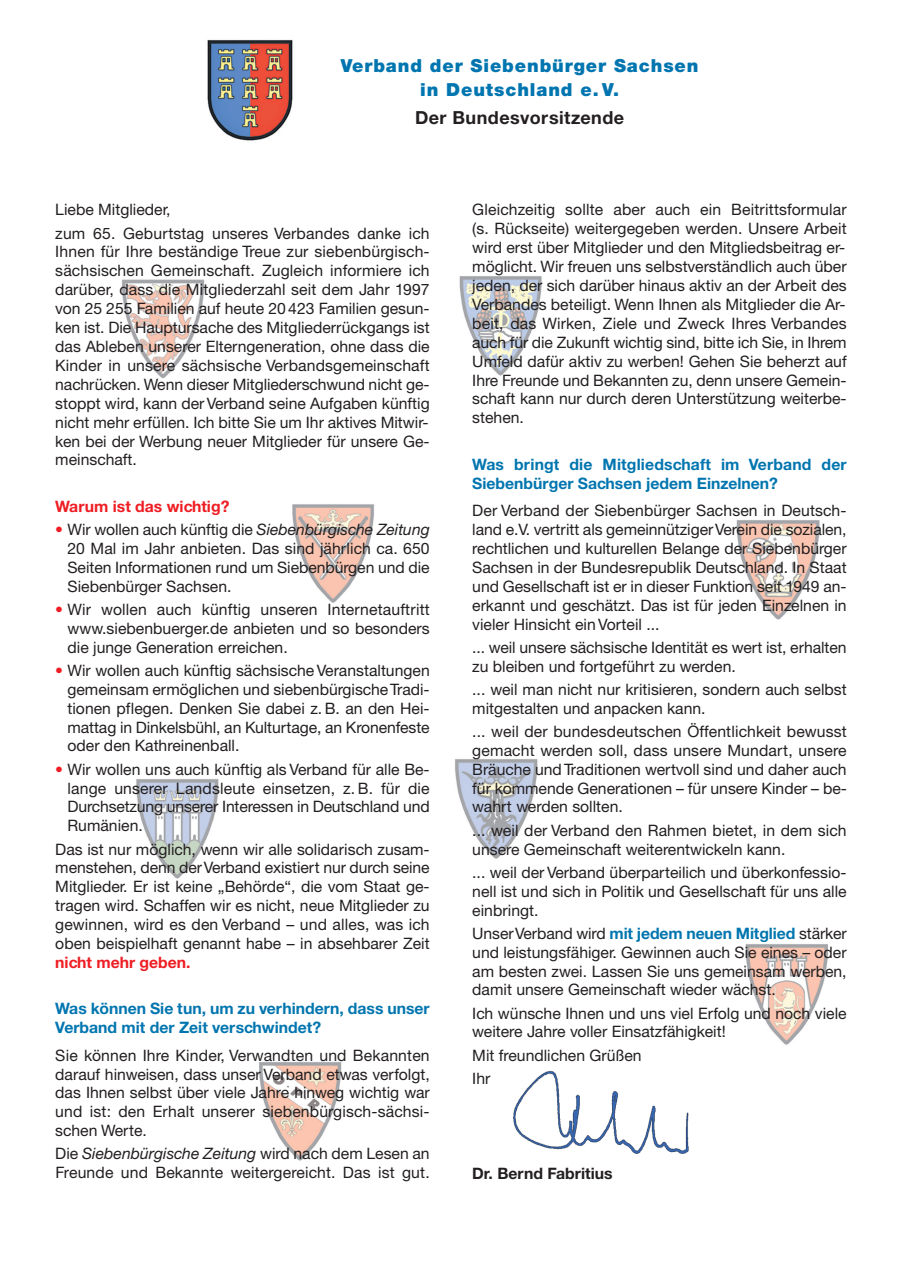
<style>
.page{position:relative;width:902px;height:1272px;background:#fff}
.page>*{position:absolute;margin:0;border:0;box-sizing:border-box;transform-origin:0 0}
.t1{font:900 18px/23.7px "Helvetica Neue CE";letter-spacing:.05em;color:#0075af;text-align:center}
.t2{font:700 18px "Helvetica Neue CE";letter-spacing:.025em;color:#231f20}
.t3{font:15.75px/18.9px "Helvetica Neue CE";color:#231f20;text-align:justify}
.t4{font:700 15.75px/18.9px "Helvetica Neue CE";color:#0075af}
.t5{font:700 15.75px "Helvetica Neue CE";color:#ee1d23}
.t6{font:700 15.75px "Helvetica Neue CE";color:#231f20}
.s1{color:#ee1d23}
.s2{font-style:italic}
.s3{font-weight:700;color:#ee1d23}
.s4{font-weight:700;color:#0075af}
</style>
<div class="page">
<img style="left:122px;top:279px;width:83px;height:100px">
<img style="left:745px;top:944px;width:83px;height:101px">
<img style="left:459px;top:276px;width:83px;height:100px">
<img style="left:736px;top:520px;width:84px;height:100px">
<img style="left:136px;top:779px;width:83px;height:100px">
<img style="left:292px;top:504px;width:82px;height:99px">
<img style="left:455px;top:759px;width:83px;height:100px">
<img style="left:259px;top:1062px;width:83px;height:99px">
<img style="left:207px;top:40px;width:86px;height:101px">
<img style="left:513px;top:1071px;width:176px;height:83px">
<p class="t1" style="left:340px;top:55px;width:359px">Verband der Siebenbürger Sachsen in Deutschland e. V.</p>
<p class="t2" style="left:415px;top:111px;width:211px">Der Bundesvorsitzende</p>
<p class="t3" style="left:55px;top:200px;width:376px;line-height:23.1px">Liebe Mitglieder,<br>zum 65. Geburtstag unseres Verbandes danke ich</p>
<p class="t3" style="left:55px;top:244px;width:376px">Ihnen für Ihre beständige Treue zur siebenbürgisch&shy;sächsischen Gemeinschaft. Zugleich informiere ich darüber, dass die Mitgliederzahl seit dem Jahr 1997 von 25 255 Familien auf heute 20 423 Familien gesun&shy;ken ist. Die Hauptursache des Mitgliederrückgangs ist das Ableben unserer Elterngeneration, ohne dass die Kinder in unsere sächsische Verbandsgemeinschaft nachrücken. Wenn dieser Mitgliederschwund nicht ge&shy;stoppt wird, kann derVerband seine Aufgaben künftig nicht mehr erfüllen. Ich bitte Sie um Ihr aktives Mitwir&shy;ken bei der Werbung neuer Mitglieder für unsere Ge&shy;meinschaft.</p>
<p class="t5" style="left:55px;top:500px;width:176px">Warum ist das wichtig?</p>
<p class="t3" style="left:67px;top:521px;width:364px;text-indent:-12px"><span class="s1">•</span> Wir wollen auch künftig die <span class="s2">Siebenbürgische Zeitung </span>20 Mal im Jahr anbieten. Das sind jährlich ca. 650<br>Seiten Informationen rund um Siebenbürgen und die Siebenbürger Sachsen.</p>
<p class="t3" style="left:67px;top:601px;width:364px;text-indent:-12px"><span class="s1">•</span> Wir wollen auch künftig unseren Internetauftritt www.siebenbuerger.de anbieten und so besonders die junge Generation erreichen.</p>
<p class="t3" style="left:67px;top:662px;width:364px;text-indent:-12px"><span class="s1">•</span> Wir wollen auch künftig sächsische Veranstaltungen gemeinsam ermöglichen und siebenbürgischeTradi&shy;tionen pflegen. Denken Sie dabei z.B. an den Hei&shy;mattag in Dinkelsbühl, an Kulturtage, an Kronenfeste oder den Kathreinenball.</p>
<p class="t3" style="left:67px;top:761px;width:364px;text-indent:-12px"><span class="s1">•</span> Wir wollen uns auch künftig als Verband für alle Be&shy;lange unserer Landsleute einsetzen, z.B. für die Durchsetzung unserer Interessen in Deutschland und Rumänien.</p>
<p class="t3" style="left:55px;top:841px;width:376px">Das ist nur möglich, wenn wir alle solidarisch zusam&shy;menstehen, denn derVerband existiert nur durch seine Mitglieder. Er ist keine „Behörde“, die vom Staat ge&shy;tragen wird. Schaffen wir es nicht, neue Mitglieder zu gewinnen, wird es den Verband – und alles, was ich oben beispielhaft genannt habe – in absehbarer Zeit <span class="s3">nicht mehr geben.</span></p>
<p class="t4" style="left:55px;top:1000px;width:376px">Was können Sie tun, um zu verhindern, dass unser<br>Verband mit der Zeit verschwindet?</p>
<p class="t3" style="left:55px;top:1047px;width:376px">Sie können Ihre Kinder, Verwandten und Bekannten darauf hinweisen, dass unser Verband etwas verfolgt, das Ihnen selbst über viele Jahre hinweg wichtig war und ist: den Erhalt unserer siebenbürgisch-sächsi&shy;schen Werte.</p>
<p class="t3" style="left:55px;top:1145px;width:376px">Die <span class="s2">Siebenbürgische Zeitung</span> wird nach dem Lesen an<br>Freunde und Bekannte weitergereicht. Das ist gut.</p>
<p class="t3" style="left:472px;top:202px;width:376px">Gleichzeitig sollte aber auch ein Beitrittsformular (s. Rückseite) weitergegeben werden. Unsere Arbeit wird erst über Mitglieder und den Mitgliedsbeitrag er&shy;möglicht. Wir freuen uns selbstverständlich auch über jeden, der sich darüber hinaus aktiv an der Arbeit des Verbandes beteiligt. Wenn Ihnen als Mitglieder die Ar&shy;beit, das Wirken, Ziele und Zweck Ihres Verbandes auch für die Zukunft wichtig sind, bitte ich Sie, in Ihrem Umfeld dafür aktiv zu werben! Gehen Sie beherzt auf Ihre Freunde und Bekannten zu, denn unsere Gemein&shy;schaft kann nur durch deren Unterstützung weiterbe&shy;stehen.</p>
<p class="t4" style="left:472px;top:456px;width:376px">Was bringt die Mitgliedschaft im Verband der<br>Siebenbürger Sachsen jedem Einzelnen?</p>
<p class="t3" style="left:472px;top:502px;width:376px">Der Verband der Siebenbürger Sachsen in Deutsch&shy;land e.V. vertritt als gemeinnützigerVerein die sozialen, rechtlichen und kulturellen Belange der Siebenbürger Sachsen in der Bundesrepublik Deutschland. In Staat und Gesellschaft ist er in dieser Funktion seit 1949 an&shy;erkannt und geschätzt. Das ist für jeden Einzelnen in vieler Hinsicht ein Vorteil ...</p>
<p class="t3" style="left:472px;top:639px;width:376px">... weil unsere sächsische Identität es wert ist, erhalten zu bleiben und fortgeführt zu werden.</p>
<p class="t3" style="left:472px;top:681px;width:376px">... weil man nicht nur kritisieren, sondern auch selbst mitgestalten und anpacken kann.</p>
<p class="t3" style="left:472px;top:723px;width:376px">... weil der bundesdeutschen Öffentlichkeit bewusst gemacht werden soll, dass unsere Mundart, unsere Bräuche undTraditionen wertvoll sind und daher auch für kommende Generationen – für unsere Kinder – be&shy;wahrt werden sollten.</p>
<p class="t3" style="left:472px;top:822px;width:376px">... weil der Verband den Rahmen bietet, in dem sich unsere Gemeinschaft weiterentwickeln kann.</p>
<p class="t3" style="left:472px;top:864px;width:376px">... weil der Verband überparteilich und überkonfessio&shy;nell ist und sich in Politik und Gesellschaft für uns alle einbringt.</p>
<p class="t3" style="left:472px;top:925px;width:376px">UnserVerband wird <span class="s4">mit jedem neuen Mitglied</span> stärker und leistungsfähiger. Gewinnen auch Sie eines – oder am besten zwei. Lassen Sie uns gemeinsam werben, damit unsere Gemeinschaft wieder wächst.</p>
<p class="t3" style="left:472px;top:1005px;width:376px">Ich wünsche Ihnen und uns viel Erfolg und noch viele weitere Jahre voller Einsatzfähigkeit!</p>
<p class="t3" style="left:472px;top:1044px;width:171px;line-height:23.1px">Mit freundlichen Grüßen<br>Ihr</p>
<p class="t6" style="left:472px;top:1167px;width:142px">Dr. Bernd Fabritius</p>
</div>
